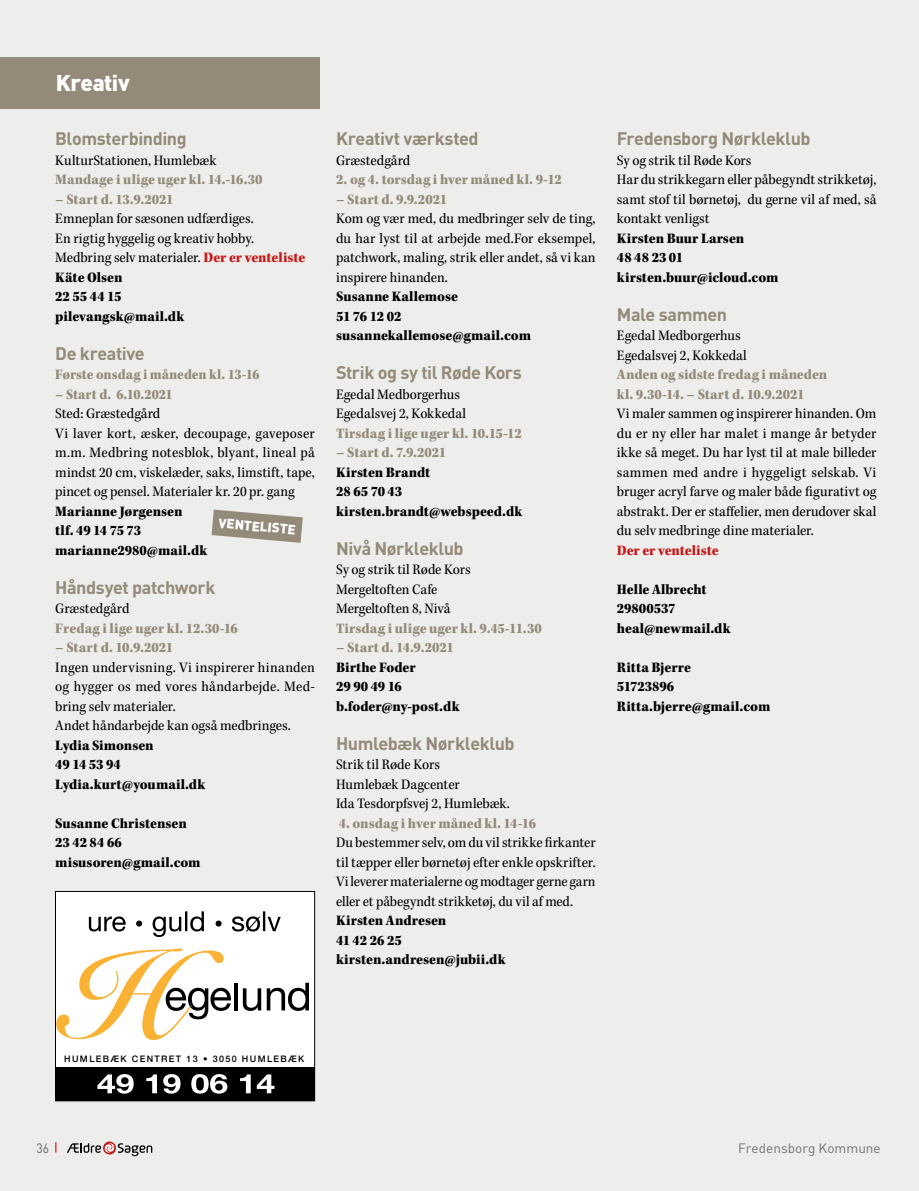
<style>
.page{position:relative;width:919px;height:1191px;background:#fff}
.page>*{position:absolute;margin:0;border:0;box-sizing:border-box;transform-origin:0 0}
.t1{font:900 22.5px "DINOT";letter-spacing:-.02em;color:#fff}
.t2{font:700 18px "DINOT";letter-spacing:-.025em;color:#948a79}
.t3{font:15px/19.5px "Kepler Std Scn";color:#000}
.t4{font:15px/19.5px "Kepler Std Black Scn";color:#000}
.t5{font:15px/19.5px "Kepler Std Black Scn";color:#948a79}
.t6{font:15px "Kepler Std Black Scn";letter-spacing:-.005em;color:#c51718}
.t7{font:13.5px "DIN";color:#717174}
.t8{font:13.5px "DIN";color:#646363;scale:.9 1}
.t9{font:900 13.35px "DINOT";color:#fff}
.t10{font:500 9px "Helvetica Neue";letter-spacing:.15em;color:#000}
.s1{font-family:"Kepler Std Black Scn";color:#c51718}
</style>
<div class="page">
<div style="left:0;top:0;width:918px;height:1191px;background:#edeeec"></div>
<div style="left:0;top:57px;width:319px;height:51px;background:#948a79"></div>
<svg style="left:103px;top:1141px;width:13px;height:13px"></svg>
<svg style="left:67px;top:1143px;width:85px;height:13px"></svg>
<div style="left:55px;top:891px;width:259px;height:209px;background:#fff"></div>
<div style="left:55px;top:1067px;width:259px;height:33px;background:#000"></div>
<svg style="left:97px;top:1074px;width:177px;height:19px"></svg>
<hr style="left:234px;top:982px;width:4px;height:28px;background:#000">
<svg style="left:243px;top:988px;width:18px;height:23px"></svg>
<svg style="left:267px;top:982px;width:42px;height:29px"></svg>
<svg style="left:57px;top:948px;width:174px;height:92px"></svg>
<svg style="left:89px;top:911px;width:192px;height:26px"></svg>
<div style="left:55px;top:891px;width:260px;height:210px;border:1px solid #000"></div>
<svg style="left:211px;top:509px;width:92px;height:34px"></svg>
<h1 class="t1" style="left:56px;top:68px;width:76px">Kreativ</h1>
<p class="t2" style="left:55px;top:127px;width:133px">Blomsterbinding</p>
<p class="t3" style="left:55px;top:151px;width:162px">KulturStationen, Humlebæk</p>
<p class="t5" style="left:55px;top:170px;width:209px">Mandage i ulige uger kl. 14.-16.30</p>
<p class="t5" style="left:55px;top:190px;width:120px">– Start d. 13.9.2021</p>
<p class="t3" style="left:55px;top:209px;width:252px">Emneplan for sæsonen udfærdiges.<br>En rigtig hyggelig og kreativ hobby.<br>Medbring selv materialer. <span class="s1">Der er venteliste</span></p>
<p class="t4" style="left:55px;top:268px;width:130px">Käte Olsen<br>22 55 44 15 pilevangsk@mail.dk</p>
<p class="t2" style="left:55px;top:341px;width:91px">De kreative</p>
<p class="t5" style="left:55px;top:365px;width:206px">Første onsdag i måneden kl. 13-16</p>
<p class="t5" style="left:55px;top:385px;width:119px">– Start d. 6.10.2021</p>
<p class="t3" style="left:55px;top:404px;width:261px">Sted: Græstedgård<br>Vi laver kort, æsker, decoupage, gaveposer m.m. Medbring notesblok, blyant, lineal på mindst 20 cm, viskelæder, saks, limstift, tape, pincet og pensel. Materialer kr. 20 pr. gang</p>
<p class="t4" style="left:55px;top:502px;width:153px">Marianne Jørgensen<br>tlf. 49 14 75 73 marianne2980@mail.dk</p>
<p class="t2" style="left:55px;top:575px;width:162px">Håndsyet patchwork</p>
<p class="t3" style="left:55px;top:599px;width:76px">Græstedgård</p>
<p class="t5" style="left:55px;top:619px;width:184px">Fredag i lige uger kl. 12.30-16</p>
<p class="t5" style="left:55px;top:638px;width:119px">– Start d. 10.9.2021</p>
<p class="t3" style="left:55px;top:658px;width:261px">Ingen undervisning. Vi inspirerer hinanden og hygger os med vores håndarbejde. Med&shy;bring selv materialer.<br>Andet håndarbejde kan også medbringes.</p>
<p class="t4" style="left:55px;top:736px;width:151px">Lydia Simonsen<br>49 14 53 94<br>Lydia.kurt@youmail.dk</p>
<p class="t4" style="left:55px;top:814px;width:147px">Susanne Christensen<br>23 42 84 66 misusoren@gmail.com</p>
<p class="t9" style="left:219px;top:514px;width:79px;rotate:5deg">VENTELISTE</p>
<p class="t2" style="left:336px;top:127px;width:144px">Kreativt værksted</p>
<p class="t3" style="left:336px;top:151px;width:76px">Græstedgård</p>
<p class="t5" style="left:336px;top:170px;width:227px">2. og 4. torsdag i hver måned kl. 9-12</p>
<p class="t5" style="left:336px;top:190px;width:112px">– Start d. 9.9.2021</p>
<p class="t3" style="left:336px;top:209px;width:261px;text-align:justify">Kom og vær med, du medbringer selv de ting, du har lyst til at arbejde med.For eksempel, patchwork, maling, strik eller andet, så vi kan inspirere hinanden.</p>
<p class="t4" style="left:336px;top:287px;width:196px">Susanne Kallemose<br>51 76 12 02 susannekallemose@gmail.com</p>
<p class="t2" style="left:336px;top:361px;width:187px">Strik og sy til Røde Kors</p>
<p class="t3" style="left:336px;top:385px;width:131px">Egedal Medborgerhus<br>Egedalsvej 2, Kokkedal</p>
<p class="t5" style="left:336px;top:424px;width:187px">Tirsdag i lige uger kl. 10.15-12</p>
<p class="t5" style="left:336px;top:443px;width:112px">– Start d. 7.9.2021</p>
<p class="t4" style="left:336px;top:463px;width:188px">Kirsten Brandt<br>28 65 70 43 kirsten.brandt@webspeed.dk</p>
<p class="t2" style="left:336px;top:536px;width:129px">Nivå Nørkleklub</p>
<p class="t3" style="left:336px;top:560px;width:136px">Sy og strik til Røde Kors<br>Mergeltoften Cafe<br>Mergeltoften 8, Nivå</p>
<p class="t5" style="left:336px;top:619px;width:207px">Tirsdag i ulige uger kl. 9.45-11.30</p>
<p class="t5" style="left:336px;top:638px;width:119px">– Start d. 14.9.2021</p>
<p class="t4" style="left:336px;top:658px;width:125px">Birthe Foder<br>29 90 49 16 b.foder@ny-post.dk</p>
<p class="t2" style="left:336px;top:731px;width:180px">Humlebæk Nørkleklub</p>
<p class="t3" style="left:336px;top:755px;width:175px">Strik til Røde Kors<br>Humlebæk Dagcenter<br>Ida Tesdorpfsvej 2, Humlebæk.</p>
<p class="t5" style="left:339px;top:814px;width:199px">4. onsdag i hver måned kl. 14-16</p>
<p class="t3" style="left:336px;top:833px;width:261px;text-align:justify">Du bestemmer selv, om du vil strikke firkanter til tæpper eller børnetøj efter enkle opskrifter.<br>Vi leverer materialerne og modtager gerne garn eller et påbegyndt strikketøj, du vil af med.</p>
<p class="t4" style="left:336px;top:911px;width:171px">Kirsten Andresen<br>41 42 26 25 kirsten.andresen@jubii.dk</p>
<p class="t2" style="left:617px;top:127px;width:195px">Fredensborg Nørkleklub</p>
<p class="t3" style="left:617px;top:151px;width:261px">Sy og strik til Røde Kors<br>Har du strikkegarn eller påbegyndt strikketøj, samt stof til børnetøj, du gerne vil af med, så kontakt venligst</p>
<p class="t4" style="left:617px;top:229px;width:163px">Kirsten Buur Larsen<br>48 48 23 01 kirsten.buur@icloud.com</p>
<p class="t2" style="left:617px;top:302px;width:112px">Male sammen</p>
<p class="t3" style="left:617px;top:326px;width:131px">Egedal Medborgerhus<br>Egedalsvej 2, Kokkedal</p>
<p class="t5" style="left:617px;top:365px;width:212px">Anden og sidste fredag i måneden kl. 9.30-14. – Start d. 10.9.2021</p>
<p class="t3" style="left:617px;top:404px;width:261px;text-align:justify">Vi maler sammen og inspirerer hinanden. Om du er ny eller har malet i mange år betyder ikke så meget. Du har lyst til at male billeder sammen med andre i hyggeligt selskab. Vi bruger acryl farve og maler både figurativt og abstrakt. Der er staffelier, men derudover skal du selv medbringe dine materialer.</p>
<p class="t6" style="left:617px;top:541px;width:103px">Der er venteliste</p>
<p class="t4" style="left:617px;top:580px;width:115px">Helle Albrecht<br>29800537 heal@newmail.dk</p>
<p class="t4" style="left:617px;top:658px;width:155px">Ritta Bjerre<br>51723896<br>Ritta.bjerre@gmail.com</p>
<p class="t10" style="left:64px;top:1051px;width:241px">HUMLEBÆK CENTRET 13 • 3050 HUMLEBÆK</p>
<p class="t8" style="left:37px;top:1139px;width:16px">36</p>
<p class="t7" style="left:738px;top:1139px;width:144px">Fredensborg Kommune</p>
</div>
